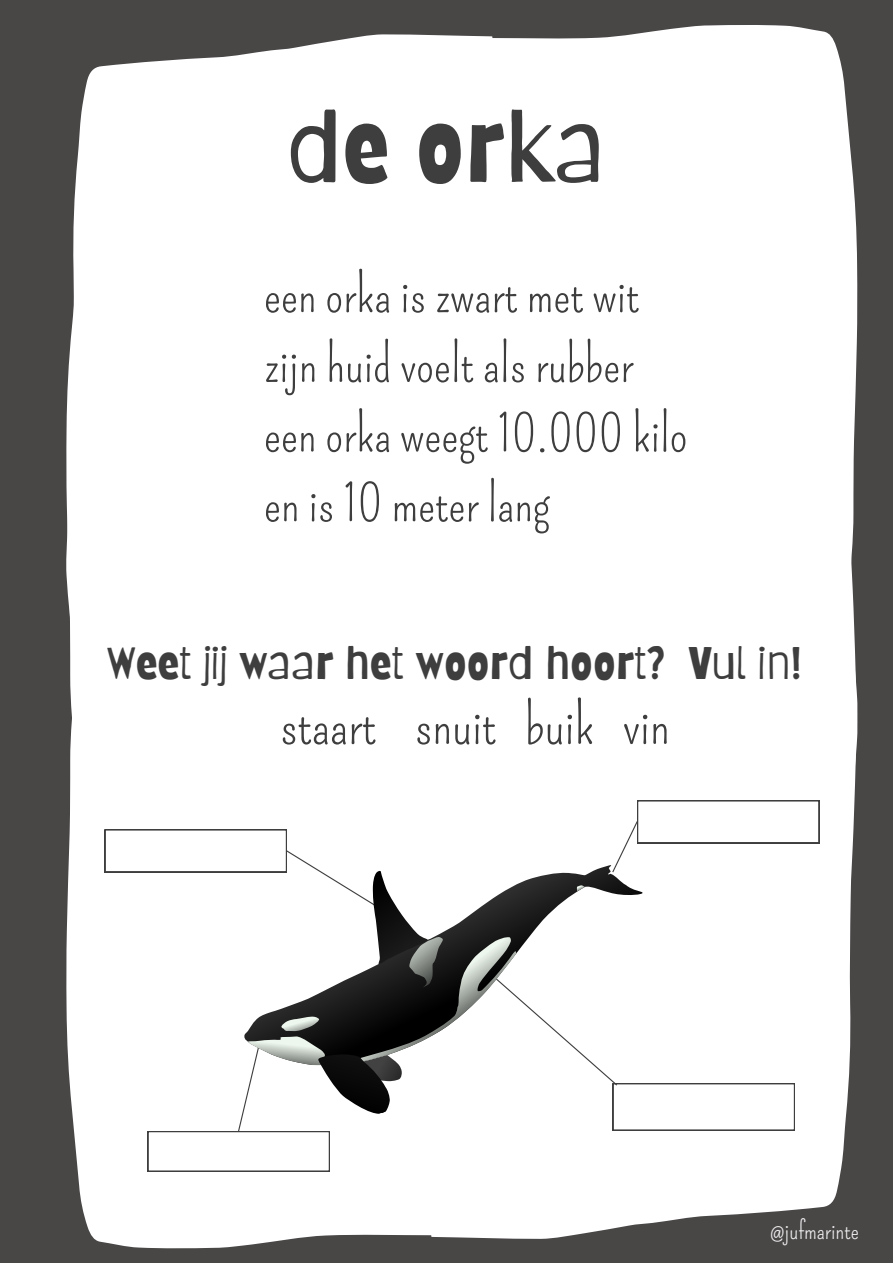
<style>
.page{position:relative;width:893px;height:1264px;background:#fff}
.page>*{position:absolute;margin:0;border:0;box-sizing:border-box;transform-origin:0 0}
.t1{font:97.35px "Barriecito";color:#3e3e3e}
.t2{font:54px "Pompiere";color:#3e3e3e}
.t3{font:50.4px/69.8px "Pompiere";color:#3e3e3e}
.t4{font:45px "Barriecito";color:#3e3e3e}
.t5{font:24px "Pompiere";color:#efefef}
</style>
<div class="page">
<div style="left:0;top:0;width:892px;height:1262px;background:#494646"></div>
<svg style="left:66px;top:932px;width:785px;height:316px;fill:#fff"></svg>
<div style="left:66px;top:769px;width:790px;height:163px;background:#fff"></div>
<div style="left:66px;top:25px;width:791px;height:744px;background:#fff"></div>
<svg style="left:105px;top:800px;width:714px;height:371px;background:#e5e5e5"></svg>
<h1 class="t1" style="left:287px;top:88px;width:320px">de orka</h1>
<p class="t3" style="left:264px;top:260px;width:425px">een orka is zwart met wit zijn huid voelt als rubber een orka weegt 10.000 kilo en is 10 meter lang</p>
<p class="t4" style="left:106px;top:636px;width:696px">Weet jij waar het woord hoort? Vul in!</p>
<p class="t2" style="left:280px;top:693px;width:391px">staart snuit buik vin</p>
<p class="t5" style="left:770px;top:1216px;width:90px">@jufmarinte</p>
</div>
